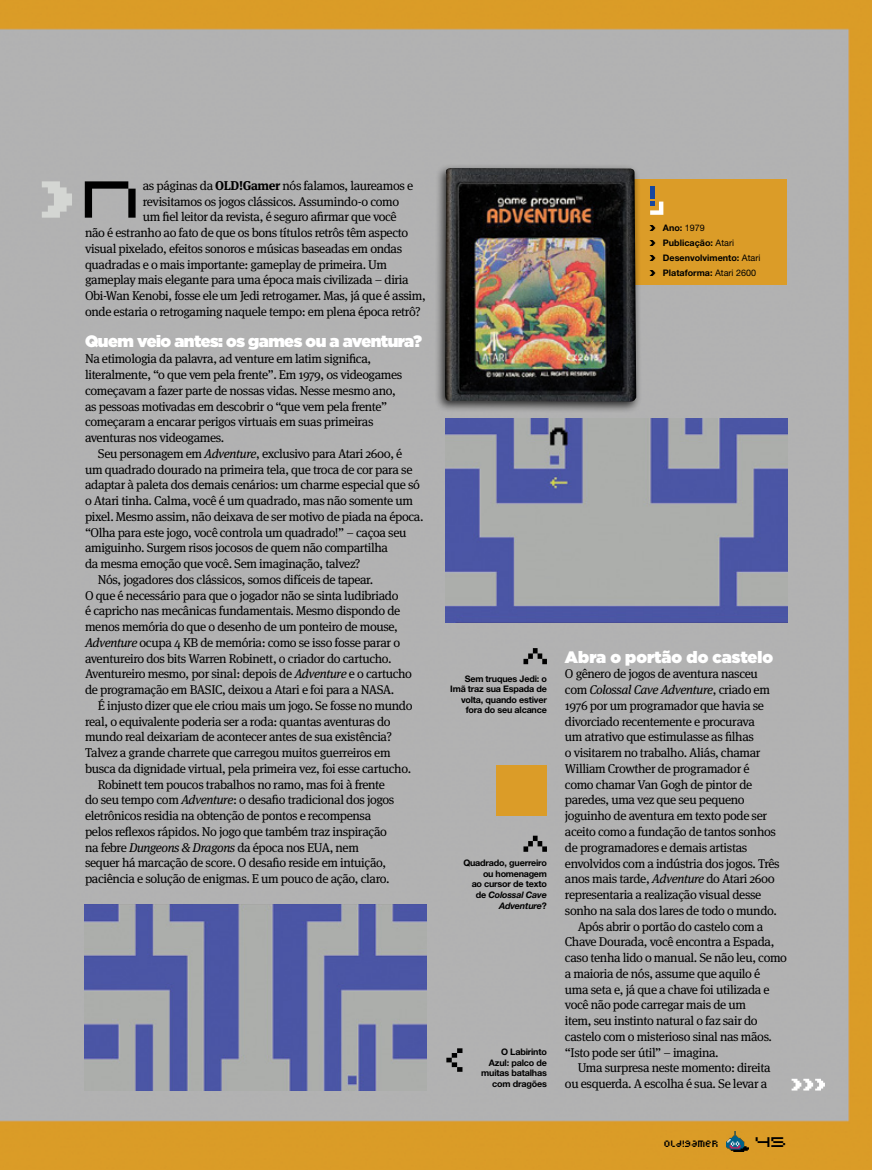
<style>
.page{position:relative;width:872px;height:1170px;background:#fff}
.page>*{position:absolute;margin:0;border:0;box-sizing:border-box;transform-origin:0 0}
.t1{font:72.6px "Supercollider";color:#000}
.t2{font:19.65px "Supercollider";color:#000}
.t3{font:900 16.5px "Gotham HTF";letter-spacing:-.03em;color:#fff}
.t4{font:900 16.5px "Gotham HTF";color:#fff}
.t5{font:12.9px "Supercollidersmall";color:#000}
.t6{font:12.75px/15.8px "Meta Serif Pro";letter-spacing:-.03em;color:#000}
.t7{font:italic 12.75px "Meta Serif Pro";letter-spacing:-.03em;color:#000}
.t8{font:700 9px/10.5px "Helvetica Neue";letter-spacing:-.02em;color:#000;text-align:right}
.t9{font:700 9px/14.7px "Helvetica Neue";color:#000}
.s1{font-weight:700}
.s2{font-style:italic}
.s3{font-family:"Supergirl";font-weight:400;font-size:12px}
.s4{font-weight:400}
.s5{font-style:normal}
</style>
<div class="page">
<img style="left:0;top:0;width:872px;height:129px">
<img style="left:0;top:129px;width:872px;height:1040px">
<svg style="left:42px;top:181px;width:30px;height:37px"></svg>
<svg style="left:523px;top:648px;width:24px;height:16px"></svg>
<svg style="left:446px;top:1048px;width:16px;height:23px"></svg>
<div style="left:496px;top:765px;width:50px;height:50px;background:#db9c28"></div>
<svg style="left:523px;top:835px;width:24px;height:16px"></svg>
<img style="left:445px;top:418px;width:342px;height:204px">
<img style="left:84px;top:904px;width:342px;height:186px">
<svg style="left:791px;top:1078px;width:34px;height:12px"></svg>
<div style="left:624px;top:179px;width:163px;height:106px;background:#db9c28"></div>
<svg style="left:650px;top:186px;width:13px;height:29px"></svg>
<div style="left:433px;top:162px;width:208px;height:250px;background:#000;opacity:.75"></div>
<img style="left:443px;top:168px;width:193px;height:234px">
<img style="left:726px;top:1131px;width:22px;height:20px">
<h1 class="t1" style="left:85px;top:145px;width:60px">N</h1>
<p class="t6" style="left:143px;top:177px;width:272px">as páginas da <span class="s1">OLD!Gamer</span> nós falamos, laureamos e</p>
<p class="t6" style="left:143px;top:193px;width:258px">revisitamos os jogos clássicos. Assumindo-o como</p>
<p class="t6" style="left:143px;top:208px;width:255px">um fiel leitor da revista, é seguro afirmar que você</p>
<p class="t6" style="left:85px;top:224px;width:325px">não é estranho ao fato de que os bons títulos retrôs têm aspecto</p>
<p class="t6" style="left:85px;top:240px;width:319px">visual pixelado, efeitos sonoros e músicas baseadas em ondas</p>
<p class="t6" style="left:85px;top:256px;width:303px">quadradas e o mais importante: gameplay de primeira. Um</p>
<p class="t6" style="left:85px;top:271px;width:325px">gameplay mais elegante para uma época mais civilizada – diria</p>
<p class="t6" style="left:85px;top:287px;width:342px">Obi-Wan Kenobi, fosse ele um Jedi retrogamer. Mas, já que é assim,</p>
<p class="t6" style="left:85px;top:303px;width:337px">onde estaria o retrogaming naquele tempo: em plena época retrô?</p>
<p class="t3" style="left:85px;top:332px;width:338px">Quem veio antes: os games ou a aventura?</p>
<p class="t6" style="left:85px;top:350px;width:319px">Na etimologia da palavra, ad venture em latim significa, literalmente, “o que vem pela frente”. Em 1979, os videogames começavam a fazer parte de nossas vidas. Nesse mesmo ano, as pessoas motivadas em descobrir o “que vem pela frente” começaram a encarar perigos virtuais em suas primeiras aventuras nos videogames.</p>
<p class="t6" style="left:98px;top:445px;width:306px">Seu personagem em <span class="s2">Adventure</span>, exclusivo para Atari 2600, é</p>
<p class="t6" style="left:85px;top:460px;width:329px">um quadrado dourado na primeira tela, que troca de cor para se</p>
<p class="t6" style="left:85px;top:476px;width:336px">adaptar à paleta dos demais cenários: um charme especial que só</p>
<p class="t6" style="left:85px;top:492px;width:329px">o Atari tinha. Calma, você é um quadrado, mas não somente um</p>
<p class="t6" style="left:85px;top:508px;width:340px">pixel. Mesmo assim, não deixava de ser motivo de piada na época.</p>
<p class="t6" style="left:85px;top:523px;width:323px">“Olha para este jogo, você controla um quadrado!” – caçoa seu</p>
<p class="t6" style="left:85px;top:539px;width:304px">amiguinho. Surgem risos jocosos de quem não compartilha</p>
<p class="t6" style="left:85px;top:555px;width:277px">da mesma emoção que você. Sem imaginação, talvez?</p>
<p class="t6" style="left:98px;top:571px;width:277px">Nós, jogadores dos clássicos, somos difíceis de tapear.</p>
<p class="t6" style="left:85px;top:586px;width:315px">O que é necessário para que o jogador não se sinta ludibriado</p>
<p class="t6" style="left:85px;top:602px;width:317px">é capricho nas mecânicas fundamentais. Mesmo dispondo de</p>
<p class="t6" style="left:85px;top:618px;width:314px">menos memória do que o desenho de um ponteiro de mouse,</p>
<p class="t6" style="left:85px;top:634px;width:316px"><span class="s2">Adventure</span> ocupa 4 KB de memória: como se isso fosse parar o</p>
<p class="t6" style="left:85px;top:649px;width:308px">aventureiro dos bits Warren Robinett, o criador do cartucho.</p>
<p class="t6" style="left:85px;top:665px;width:328px">Aventureiro mesmo, por sinal: depois de <span class="s2">Adventure</span> e o cartucho</p>
<p class="t6" style="left:85px;top:681px;width:311px">de programação em BASIC, deixou a Atari e foi para a NASA.</p>
<p class="t6" style="left:98px;top:696px;width:316px">É injusto dizer que ele criou mais um jogo. Se fosse no mundo</p>
<p class="t6" style="left:85px;top:712px;width:307px">real, o equivalente poderia ser a roda: quantas aventuras do</p>
<p class="t6" style="left:85px;top:728px;width:309px">mundo real deixariam de acontecer antes de sua existência?</p>
<p class="t6" style="left:85px;top:744px;width:307px">Talvez a grande charrete que carregou muitos guerreiros em</p>
<p class="t6" style="left:85px;top:759px;width:327px">busca da dignidade virtual, pela primeira vez, foi esse cartucho.</p>
<p class="t6" style="left:98px;top:775px;width:289px">Robinett tem poucos trabalhos no ramo, mas foi à frente</p>
<p class="t6" style="left:85px;top:791px;width:311px">do seu tempo com <span class="s2">Adventure</span>: o desafio tradicional dos jogos</p>
<p class="t6" style="left:85px;top:807px;width:288px">eletrônicos residia na obtenção de pontos e recompensa</p>
<p class="t6" style="left:85px;top:822px;width:303px">pelos reflexos rápidos. No jogo que também traz inspiração</p>
<p class="t6" style="left:85px;top:838px;width:275px">na febre <span class="s2">Dungeons &amp; Dragons</span> da época nos EUA, nem</p>
<p class="t6" style="left:85px;top:854px;width:303px">sequer há marcação de score. O desafio reside em intuição,</p>
<p class="t6" style="left:85px;top:870px;width:306px">paciência e solução de enigmas. E um pouco de ação, claro.</p>
<p class="t9" style="left:650px;top:221px;width:112px"><span class="s3">&gt;</span> Ano: <span class="s4">1979<br></span><span class="s3">&gt;</span> Publicação: <span class="s4">Atari<br></span><span class="s3">&gt;</span> Desenvolvimento: <span class="s4">Atari </span><span class="s3">&gt;</span> Plataforma: <span class="s4">Atari 2600</span></p>
<p class="t8" style="left:450px;top:673px;width:98px">Sem truques Jedi: o<br>Imã traz sua Espada de volta, quando estiver fora do seu alcance</p>
<p class="t8" style="left:463px;top:857px;width:85px">Quadrado, guerreiro ou homenagem<br>ao cursor de texto de <span class="s2">Colossal Cave<br>Adventure</span>?</p>
<p class="t8" style="left:481px;top:1046px;width:67px">O Labirinto<br>Azul: palco de muitas batalhas com dragões</p>
<p class="t4" style="left:565px;top:647px;width:210px">Abra o portão do castelo</p>
<p class="t6" style="left:565px;top:665px;width:194px">O gênero de jogos de aventura nasceu</p>
<p class="t7" style="left:565px;top:680px;width:206px"><span class="s5">com</span> Colossal Cave Adventure<span class="s5">, criado em</span></p>
<p class="t6" style="left:565px;top:697px;width:200px">1976 por um programador que havia se</p>
<p class="t6" style="left:565px;top:712px;width:191px">divorciado recentemente e procurava</p>
<p class="t6" style="left:565px;top:728px;width:190px">um atrativo que estimulasse as filhas</p>
<p class="t6" style="left:565px;top:744px;width:197px">o visitarem no trabalho. Aliás, chamar</p>
<p class="t6" style="left:565px;top:760px;width:186px">William Crowther de programador é</p>
<p class="t6" style="left:565px;top:775px;width:189px">como chamar Van Gogh de pintor de</p>
<p class="t6" style="left:565px;top:791px;width:181px">paredes, uma vez que seu pequeno</p>
<p class="t6" style="left:565px;top:807px;width:204px">joguinho de aventura em texto pode ser</p>
<p class="t6" style="left:565px;top:823px;width:212px">aceito como a fundação de tantos sonhos</p>
<p class="t6" style="left:565px;top:838px;width:184px">de programadores e demais artistas</p>
<p class="t6" style="left:565px;top:854px;width:216px">envolvidos com a indústria dos jogos. Três</p>
<p class="t6" style="left:565px;top:870px;width:211px">anos mais tarde, <span class="s2">Adventure</span> do Atari 2600</p>
<p class="t6" style="left:565px;top:886px;width:198px">representaria a realização visual desse</p>
<p class="t6" style="left:565px;top:901px;width:213px">sonho na sala dos lares de todo o mundo.</p>
<p class="t6" style="left:578px;top:917px;width:187px">Após abrir o portão do castelo com a</p>
<p class="t6" style="left:565px;top:933px;width:211px">Chave Dourada, você encontra a Espada,</p>
<p class="t6" style="left:565px;top:949px;width:224px">caso tenha lido o manual. Se não leu, como</p>
<p class="t6" style="left:565px;top:964px;width:197px">a maioria de nós, assume que aquilo é</p>
<p class="t6" style="left:565px;top:980px;width:206px">uma seta e, já que a chave foi utilizada e</p>
<p class="t6" style="left:565px;top:996px;width:183px">você não pode carregar mais de um</p>
<p class="t6" style="left:565px;top:1011px;width:194px">item, seu instinto natural o faz sair do</p>
<p class="t6" style="left:565px;top:1027px;width:209px">castelo com o misterioso sinal nas mãos.</p>
<p class="t6" style="left:565px;top:1043px;width:155px">“Isto pode ser útil” – imagina.</p>
<p class="t6" style="left:578px;top:1059px;width:194px">Uma surpresa neste momento: direita</p>
<p class="t6" style="left:565px;top:1074px;width:204px">ou esquerda. A escolha é sua. Se levar a</p>
<p class="t5" style="left:664px;top:1134px;width:56px">old!gamer</p>
<h2 class="t2" style="left:755px;top:1127px;width:33px">45</h2>
</div>
